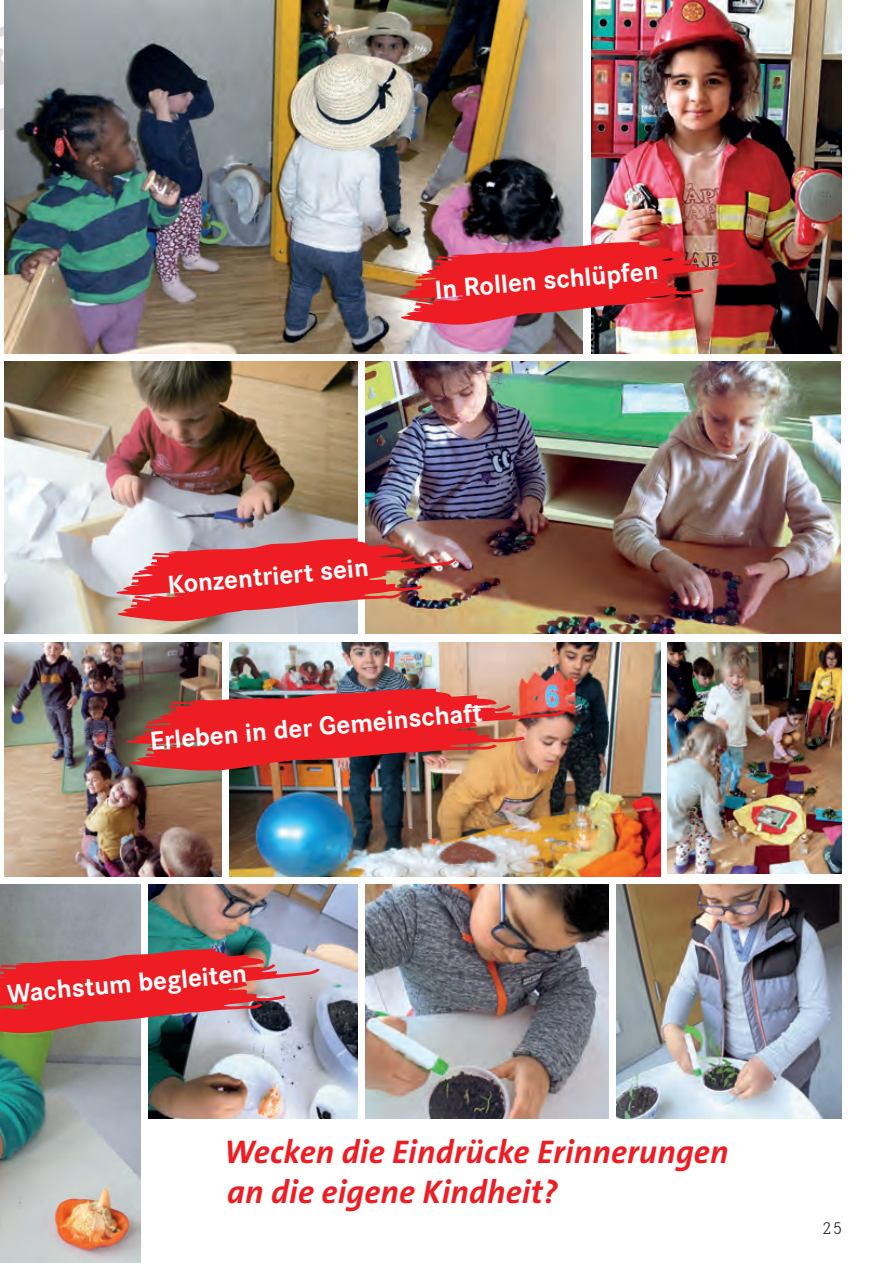
<style>
.page{position:relative;width:893px;height:1263px;background:#fff}
.page>*{position:absolute;margin:0;border:0;box-sizing:border-box;transform-origin:0 0}
.t1{font:italic 700 33px/39.6px "The Sans B7";letter-spacing:.005em;color:#ee1d23}
.t2{font:700 27px "Corporate S";color:#fff}
.t3{font:300 18px "Corporate E";color:#231f20}
</style>
<div class="page">
<svg style="left:0;top:26px;width:4px;height:105px"></svg>
<img style="left:4px;top:0;width:579px;height:353px">
<img style="left:591px;top:0;width:251px;height:353px">
<img style="left:4px;top:361px;width:353px;height:273px">
<img style="left:366px;top:361px;width:475px;height:273px">
<img style="left:230px;top:642px;width:430px;height:234px">
<img style="left:668px;top:642px;width:174px;height:231px">
<img style="left:0;top:884px;width:140px;height:379px">
<img style="left:149px;top:884px;width:208px;height:234px">
<img style="left:366px;top:884px;width:242px;height:234px">
<img style="left:617px;top:884px;width:225px;height:234px">
<img style="left:4px;top:642px;width:217px;height:234px">
<svg style="left:0;top:949px;width:320px;height:84px;background:#c84e54"></svg>
<img style="left:400px;top:242px;width:337px;height:83px">
<img style="left:116px;top:538px;width:339px;height:83px">
<img style="left:126px;top:689px;width:440px;height:81px">
<p class="t2" style="left:433px;top:274px;width:226px;rotate:-5deg">In Rollen schlüpfen</p>
<p class="t2" style="left:166px;top:569px;width:203px;rotate:-5deg">Konzentriert sein</p>
<p class="t2" style="left:149px;top:726px;width:335px;rotate:-5deg">Erleben in der Gemeinschaft</p>
<p class="t2" style="left:6px;top:978px;width:242px;rotate:-5deg">Wachstum begleiten</p>
<p class="t1" style="left:224px;top:1134px;width:506px">Wecken die Eindrücke Erinnerungen an die eigene Kindheit?</p>
<p class="t3" style="left:822px;top:1219px;width:21px">25</p>
</div>
